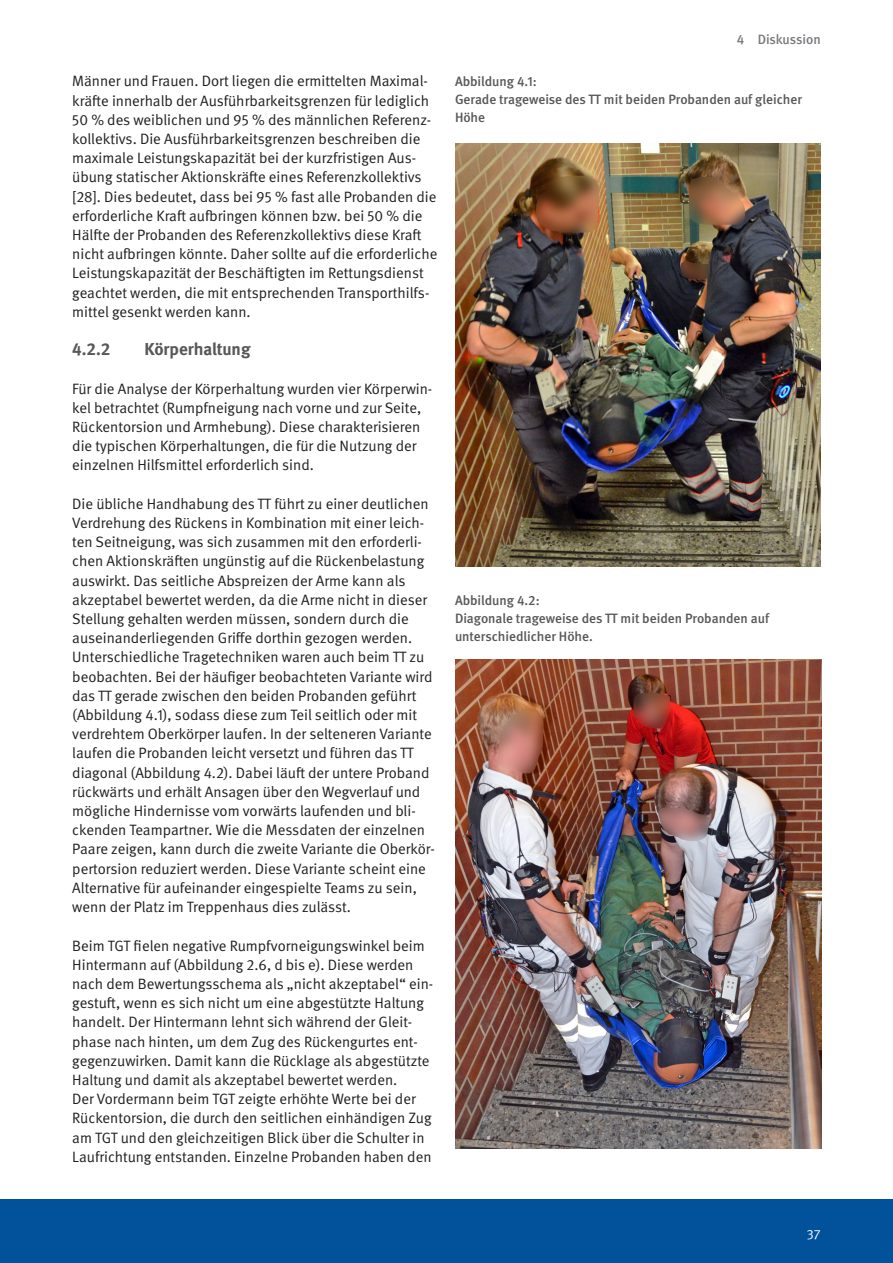
<style>
.page{position:relative;width:893px;height:1263px;background:#fff}
.page>*{position:absolute;margin:0;border:0;box-sizing:border-box;transform-origin:0 0}
.Überschrift_1_1_1{font:700 17.25px "DGUV Meta";color:#57585a}
.Grundtext{font:15px/19.2px "DGUV Meta";color:#231f20}
.Abbildungsueberschri{font:500 13.5px/18px "DGUV Meta";color:#57585a}
.Kolumnentitel_links{font:500 13.5px "DGUV Meta";letter-spacing:-.005em;color:#787a7d}
.t1{font:13.5px "DGUV Meta";color:#fff}
</style>
<div class="page">
<div style="left:0;top:1199px;width:893px;height:64px;background:#01519b"></div>
<img style="left:455px;top:143px;width:366px;height:423px">
<img style="left:455px;top:660px;width:367px;height:489px">
<p class="Grundtext" style="left:72px;top:72px;width:367px">Männer und Frauen. Dort liegen die ermittelten Maximal&shy;kräfte innerhalb der Ausführbarkeitsgrenzen für lediglich 50 % des weiblichen und 95 % des männlichen Referenz&shy;kollektivs. Die Ausführbarkeitsgrenzen beschreiben die maximale Leistungskapazität bei der kurzfristigen Aus&shy;übung statischer Aktionskräfte eines Referenzkollektivs [28]. Dies bedeutet, dass bei 95 % fast alle Probanden die erforderliche Kraft aufbringen können bzw. bei 50 % die Hälfte der Probanden des Referenzkollektivs diese Kraft nicht aufbringen könnte. Daher sollte auf die erforderliche Leistungskapazität der Beschäftigten im Rettungsdienst geachtet werden, die mit entsprechenden Transporthilfs&shy;mittel gesenkt werden kann.</p>
<p class="Überschrift_1_1_1" style="left:72px;top:339px;width:40px">4.2.2</p>
<p class="Überschrift_1_1_1" style="left:145px;top:339px;width:108px">Körperhaltung</p>
<p class="Grundtext" style="left:72px;top:379px;width:361px">Für die Analyse der Körperhaltung wurden vier Körperwin&shy;kel betrachtet (Rumpfneigung nach vorne und zur Seite, Rückentorsion und Armhebung). Diese charakterisieren die typischen Körperhaltungen, die für die Nutzung der einzelnen Hilfsmittel erforderlich sind.</p>
<p class="Grundtext" style="left:72px;top:494px;width:364px">Die übliche Handhabung des TT führt zu einer deutlichen Verdrehung des Rückens in Kombination mit einer leich&shy;ten Seitneigung, was sich zusammen mit den erforderli&shy;chen Aktionskräften ungünstig auf die Rückenbelastung auswirkt. Das seitliche Abspreizen der Arme kann als akzeptabel bewertet werden, da die Arme nicht in dieser Stellung gehalten werden müssen, sondern durch die auseinanderliegenden Griffe dorthin gezogen werden.<br>Unterschiedliche Tragetechniken waren auch beim TT zu beobachten. Bei der häufiger beobachteten Variante wird das TT gerade zwischen den beiden Probanden geführt (Abbildung 4.1), sodass diese zum Teil seitlich oder mit verdrehtem Oberkörper laufen. In der selteneren Variante laufen die Probanden leicht versetzt und führen das TT diagonal (Abbildung 4.2). Dabei läuft der untere Proband rückwärts und erhält Ansagen über den Wegverlauf und mögliche Hindernisse vom vorwärts laufenden und bli&shy;ckenden Teampartner. Wie die Messdaten der einzelnen Paare zeigen, kann durch die zweite Variante die Oberkör&shy;pertorsion reduziert werden. Diese Variante scheint eine Alternative für aufeinander eingespielte Teams zu sein, wenn der Platz im Treppenhaus dies zulässt.</p>
<p class="Grundtext" style="left:72px;top:936px;width:362px">Beim TGT fielen negative Rumpfvorneigungswinkel beim Hintermann auf (Abbildung 2.6, d bis e). Diese werden nach dem Bewertungsschema als „nicht akzeptabel“ ein&shy;gestuft, wenn es sich nicht um eine abgestützte Haltung handelt. Der Hintermann lehnt sich während der Gleit&shy;phase nach hinten, um dem Zug des Rückengurtes ent&shy;gegenzuwirken. Damit kann die Rücklage als abgestützte Haltung und damit als akzeptabel bewertet werden.<br>Der Vordermann beim TGT zeigte erhöhte Werte bei der Rückentorsion, die durch den seitlichen einhändigen Zug am TGT und den gleichzeitigen Blick über die Schulter in Laufrichtung entstanden. Einzelne Probanden haben den</p>
<p class="Kolumnentitel_links" style="left:737px;top:32px;width:85px">4 Diskussion</p>
<p class="Abbildungsueberschri" style="left:455px;top:73px;width:348px">Abbildung 4.1:<br>Gerade trageweise des TT mit beiden Probanden auf gleicher<br>Höhe</p>
<p class="Abbildungsueberschri" style="left:455px;top:592px;width:316px">Abbildung 4.2:<br>Diagonale trageweise des TT mit beiden Probanden auf unterschiedlicher Höhe.</p>
<p class="t1" style="left:807px;top:1226px;width:15px">37</p>
</div>
